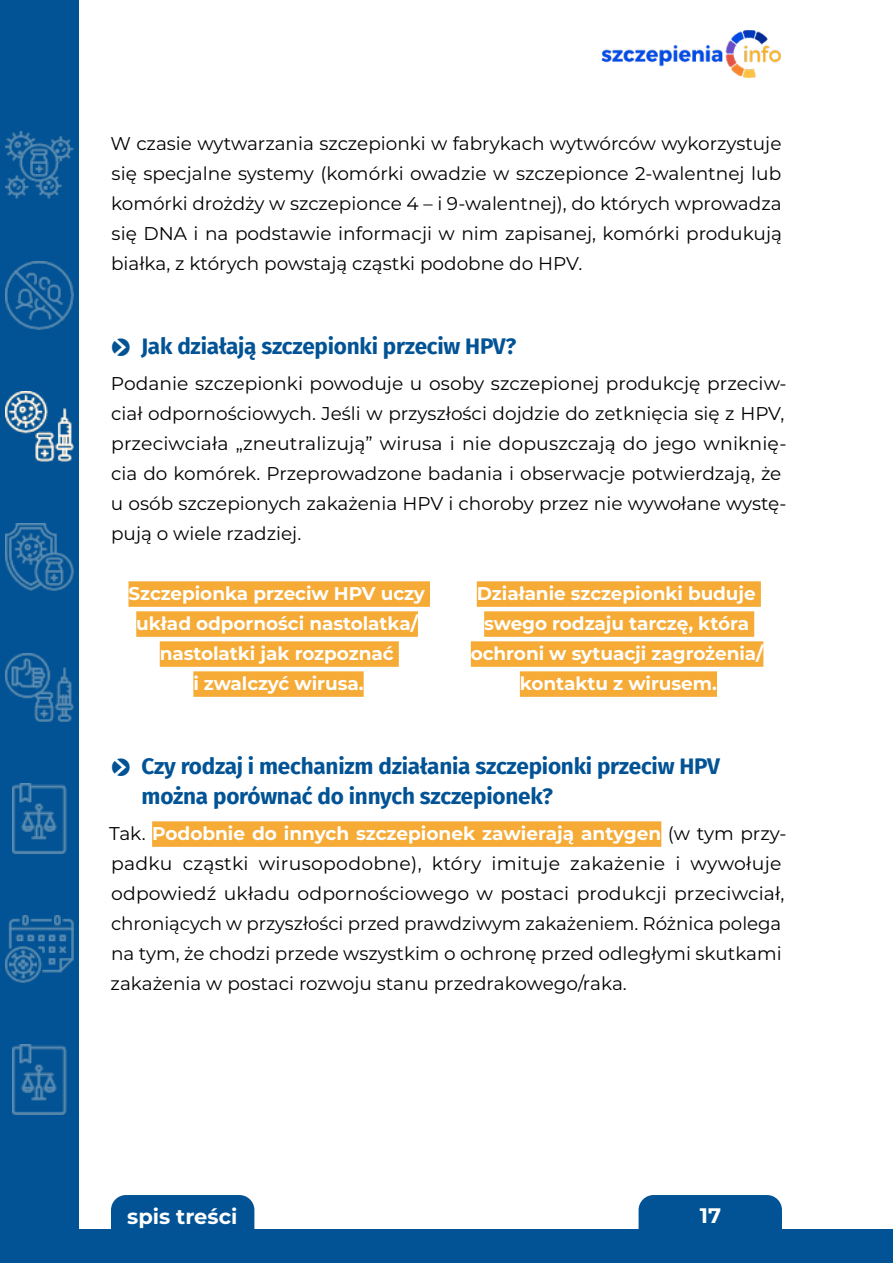
<style>
.page{position:relative;width:893px;height:1263px;background:#fff}
.page>*{position:absolute;margin:0;border:0;box-sizing:border-box;transform-origin:0 0}
.t1{font:700 22.5px/30px "Fira Sans";letter-spacing:-.01em;color:#025395}
.t2{font:700 21px "Montserrat";color:#fff}
.t3{font:18.45px/30px "Montserrat";color:#000}
.t4{font:700 18.45px/30px "Montserrat";letter-spacing:-.005em;color:#fff;text-align:center}
.s1{font-family:"Pointers";font-weight:400}
.s2{font-weight:700;color:#fff}
</style>
<div class="page">
<div style="left:0;top:0;width:79px;height:1260px;background:#025395"></div>
<img style="left:6px;top:131px;width:67px;height:67px">
<img style="left:6px;top:262px;width:67px;height:67px">
<img style="left:6px;top:391px;width:67px;height:70px">
<img style="left:6px;top:523px;width:67px;height:67px">
<img style="left:6px;top:654px;width:67px;height:67px">
<img style="left:12px;top:783px;width:54px;height:70px">
<img style="left:6px;top:915px;width:67px;height:67px">
<img style="left:12px;top:1044px;width:54px;height:70px">
<div style="left:129px;top:581px;width:301px;height:26px;background:#f6ab36"></div>
<div style="left:136px;top:611px;width:282px;height:26px;background:#f6ab36"></div>
<div style="left:160px;top:641px;width:239px;height:26px;background:#f6ab36"></div>
<div style="left:193px;top:671px;width:171px;height:26px;background:#f6ab36"></div>
<div style="left:477px;top:581px;width:284px;height:26px;background:#f6ab36"></div>
<div style="left:484px;top:611px;width:270px;height:26px;background:#f6ab36"></div>
<div style="left:471px;top:641px;width:292px;height:26px;background:#f6ab36"></div>
<div style="left:520px;top:671px;width:197px;height:26px;background:#f6ab36"></div>
<div style="left:152px;top:821px;width:509px;height:26px;background:#f6ab36"></div>
<img style="left:601px;top:31px;width:180px;height:46px">
<div style="left:111px;top:1195px;width:143px;height:60px;background:#025395;border-radius:15px"></div>
<div style="left:639px;top:1195px;width:143px;height:68px;background:#025395;border-radius:15px"></div>
<div style="left:0;top:1230px;width:893px;height:33px;background:#025395"></div>
<p class="t3" style="left:110px;top:128px;width:673px;text-align:justify">W czasie wytwarzania szczepionki w fabrykach wytwórców wykorzystuje się specjalne systemy (komórki owadzie w szczepionce 2-walentnej lub komórki drożdży w szczepionce 4 – i 9-walentnej), do których wprowadza się DNA i na podstawie informacji w nim zapisanej, komórki produkują białka, z których powstają cząstki podobne do HPV.</p>
<p class="t1" style="left:112px;top:330px;width:406px"><span class="s1">o</span> Jak działają szczepionki przeciw HPV?</p>
<p class="t3" style="left:111px;top:368px;width:677px">Podanie szczepionki powoduje u osoby szczepionej produkcję przeciw&shy;ciał odpornościowych. Jeśli w przyszłości dojdzie do zetknięcia się z HPV, przeciwciała „zneutralizują” wirusa i nie dopuszczają do jego wniknię&shy;cia do komórek. Przeprowadzone badania i obserwacje potwierdzają, że u osób szczepionych zakażenia HPV i choroby przez nie wywołane wystę&shy;pują o wiele rzadziej.</p>
<p class="t4" style="left:129px;top:578px;width:298px">Szczepionka przeciw HPV uczy układ odporności nastolatka/ nastolatki jak rozpoznać<br>i zwalczyć wirusa.</p>
<p class="t4" style="left:471px;top:578px;width:294px">Działanie szczepionki buduje swego rodzaju tarczę, która ochroni w sytuacji zagrożenia/ kontaktu z wirusem.</p>
<p class="t1" style="left:142px;top:750px;width:580px;text-indent:-30px"><span class="s1">o</span> Czy rodzaj i mechanizm działania szczepionki przeciw HPV można porównać do innych szczepionek?</p>
<p class="t3" style="left:109px;top:818px;width:679px">Tak. <span class="s2">Podobnie do innych szczepionek zawierają antygen</span> (w tym przy&shy;padku cząstki wirusopodobne), który imituje zakażenie i wywołuje odpowiedź układu odpornościowego w postaci produkcji przeciwciał, chroniących w przyszłości przed prawdziwym zakażeniem. Różnica polega na tym, że chodzi przede wszystkim o ochronę przed odległymi skutkami zakażenia w postaci rozwoju stanu przedrakowego/raka.</p>
<p class="t2" style="left:127px;top:1202px;width:112px">spis treści</p>
<p class="t2" style="left:700px;top:1200px;width:23px">17</p>
</div>
